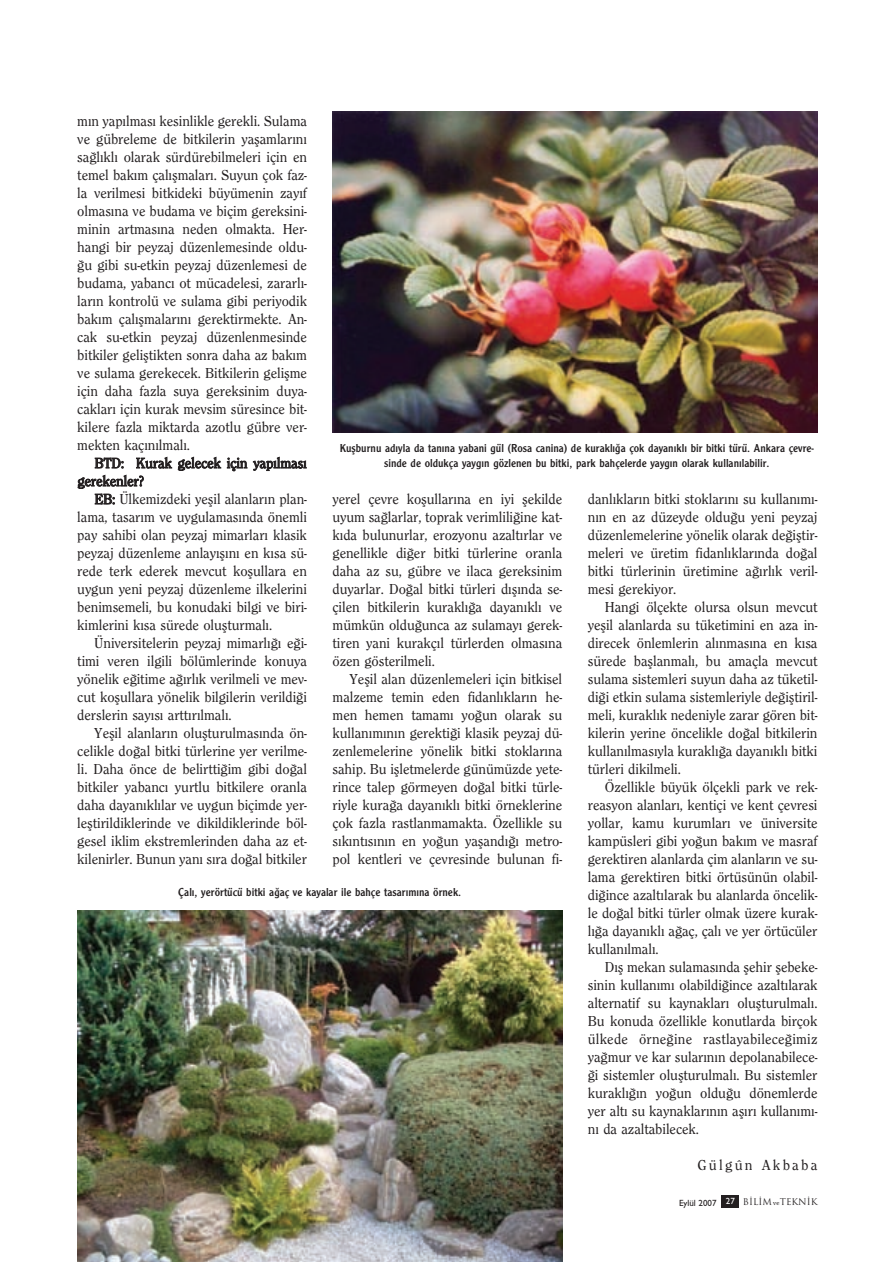
<style>
.page{position:relative;width:894px;height:1262px;background:#fff}
.page>*{position:absolute;margin:0;border:0;box-sizing:border-box;transform-origin:0 0}
.t1{font:500 15px/18px "Clearface";letter-spacing:-.005em;color:#231f20;text-align:justify}
.t2{font:500 15px "Clearface";letter-spacing:.15em;color:#231f20}
.t3{font:12px/14.4px "Clearface Gothic";color:#231f20;text-align:center}
.t4{font:9px "Trajan";color:#231f20}
.s1{font-family:"Gill Sans";font-weight:500}
.s2{font-family:"Gill Sans";font-weight:500;color:#fff}
.s3{font-family:"Bookman";font-weight:300;font-size:6px}
</style>
<div class="page">
<div style="left:721px;top:1195px;width:17px;height:13px;background:#231f20"></div>
<img style="left:332px;top:111px;width:485px;height:322px">
<img style="left:77px;top:910px;width:485px;height:352px">
<p class="t1" style="left:77px;top:113px;width:231px">m›n yap›lmas› kesinlikle gerekli. Sulama ve gübreleme de bitkilerin yaflamlar›n› sa¤l›kl› olarak sürdürebilmeleri için en temel bak›m çal›flmalar›. Suyun çok faz&shy;la verilmesi bitkideki büyümenin zay›f olmas›na ve budama ve biçim gereksini&shy;minin artmas›na neden olmakta. Her&shy;hangi bir peyzaj düzenlemesinde oldu-¤u gibi su-etkin peyzaj düzenlemesi de budama, yabanc› ot mücadelesi, zararl›- lar›n kontrolü ve sulama gibi periyodik bak›m çal›flmalar›n› gerektirmekte. An&shy;cak su-etkin peyzaj düzenlenmesinde bitkiler gelifltikten sonra daha az bak›m ve sulama gerekecek. Bitkilerin geliflme için daha fazla suya gereksinim duya&shy;caklar› için kurak mevsim süresince bit&shy;kilere fazla miktarda azotlu gübre ver&shy;mekten kaç›n›lmal›.</p>
<p class="t1" style="left:77px;top:455px;width:231px;text-indent:17px">BTD: Kurak gelecek için yap›lmas› gerekenler?</p>
<p class="t1" style="left:77px;top:491px;width:231px;text-indent:17px">EB: Ülkemizdeki yeflil alanlar›n plan&shy;lama, tasar›m ve uygulamas›nda önemli pay sahibi olan peyzaj mimarlar› klasik peyzaj düzenleme anlay›fl›n› en k›sa sü&shy;rede terk ederek mevcut koflullara en uygun yeni peyzaj düzenleme ilkelerini benimsemeli, bu konudaki bilgi ve biri&shy;kimlerini k›sa sürede oluflturmal›.</p>
<p class="t1" style="left:77px;top:635px;width:231px;text-indent:17px">Üniversitelerin peyzaj mimarl›¤› e¤i&shy;timi veren ilgili bölümlerinde konuya yönelik e¤itime a¤›rl›k verilmeli ve mev&shy;cut koflullara yönelik bilgilerin verildi¤i derslerin say›s› artt›r›lmal›.</p>
<p class="t1" style="left:77px;top:725px;width:231px;text-indent:17px">Yeflil alanlar›n oluflturulmas›nda ön&shy;celikle do¤al bitki türlerine yer verilme&shy;li. Daha önce de belirtti¤im gibi do¤al bitkiler yabanc› yurtlu bitkilere oranla daha dayan›kl›lar ve uygun biçimde yer&shy;lefltirildiklerinde ve dikildiklerinde böl&shy;gesel iklim ekstremlerinden daha az et&shy;kilenirler. Bunun yan› s›ra do¤al bitkiler</p>
<p class="t3" style="left:340px;top:442px;width:475px">Kuflburnu ad›yla da tan›na yabani gül (Rosa canina) de kurakl›¤a çok dayan›kl› bir bitki türü. Ankara çevre&shy;sinde de oldukça yayg›n gözlenen bu bitki, park bahçelerde yayg›n olarak kullan›labilir.</p>
<p class="t1" style="left:332px;top:491px;width:231px">yerel çevre koflullar›na en iyi flekilde uyum sa¤larlar, toprak verimlili¤ine kat&shy;k›da bulunurlar, erozyonu azalt›rlar ve genellikle di¤er bitki türlerine oranla daha az su, gübre ve ilaca gereksinim duyarlar. Do¤al bitki türleri d›fl›nda se&shy;çilen bitkilerin kurakl›¤a dayan›kl› ve mümkün oldu¤unca az sulamay› gerek&shy;tiren yani kurakç›l türlerden olmas›na özen gösterilmeli.</p>
<p class="t1" style="left:332px;top:671px;width:231px;text-indent:17px">Yeflil alan düzenlemeleri için bitkisel malzeme temin eden fidanl›klar›n he&shy;men hemen tamam› yo¤un olarak su kullan›m›n›n gerekti¤i klasik peyzaj dü&shy;zenlemelerine yönelik bitki stoklar›na sahip. Bu iflletmelerde günümüzde yete&shy;rince talep görmeyen do¤al bitki türle&shy;riyle kura¤a dayan›kl› bitki örneklerine çok fazla rastlanmamakta. Özellikle su s›k›nt›s›n›n en yo¤un yafland›¤› metro&shy;pol kentleri ve çevresinde bulunan fi-</p>
<p class="t1" style="left:587px;top:491px;width:231px">danl›klar›n bitki stoklar›n› su kullan›m›- n›n en az düzeyde oldu¤u yeni peyzaj düzenlemelerine yönelik olarak de¤ifltir&shy;meleri ve üretim fidanl›klar›nda do¤al bitki türlerinin üretimine a¤›rl›k veril&shy;mesi gerekiyor.</p>
<p class="t1" style="left:587px;top:599px;width:231px;text-indent:17px">Hangi ölçekte olursa olsun mevcut yeflil alanlarda su tüketimini en aza in&shy;direcek önlemlerin al›nmas›na en k›sa sürede bafllanmal›, bu amaçla mevcut sulama sistemleri suyun daha az tüketil&shy;di¤i etkin sulama sistemleriyle de¤ifltiril&shy;meli, kurakl›k nedeniyle zarar gören bit&shy;kilerin yerine öncelikle do¤al bitkilerin kullan›lmas›yla kurakl›¤a dayan›kl› bitki türleri dikilmeli.</p>
<p class="t1" style="left:587px;top:779px;width:231px;text-indent:17px">Özellikle büyük ölçekli park ve rek&shy;reasyon alanlar›, kentiçi ve kent çevresi yollar, kamu kurumlar› ve üniversite kampüsleri gibi yo¤un bak›m ve masraf gerektiren alanlarda çim alanlar›n ve su&shy;lama gerektiren bitki örtüsünün olabil&shy;di¤ince azalt›larak bu alanlarda öncelik&shy;le do¤al bitki türler olmak üzere kurak&shy;l›¤a dayan›kl› a¤aç, çal› ve yer örtücüler kullan›lmal›.</p>
<p class="t1" style="left:587px;top:959px;width:231px;text-indent:17px">D›fl mekan sulamas›nda flehir flebeke&shy;sinin kullan›m› olabildi¤ince azalt›larak alternatif su kaynaklar› oluflturulmal›.<br>Bu konuda özellikle konutlarda birçok ülkede örne¤ine rastlayabilece¤imiz ya¤mur ve kar sular›n›n depolanabilece-¤i sistemler oluflturulmal›. Bu sistemler kurakl›¤›n yo¤un oldu¤u dönemlerde yer alt› su kaynaklar›n›n afl›r› kullan›m›- n› da azaltabilecek.</p>
<p class="t2" style="left:697px;top:1160px;width:121px">Gülgûn Akbaba</p>
<p class="t4" style="left:679px;top:1196px;width:140px"><span class="s1">Eylül 2007</span> <span class="s2">27</span> B‹L‹M <span class="s3">ve</span>TEKN‹K</p>
<p class="t3" style="left:178px;top:886px;width:284px">Çal›, yerörtücü bitki a¤aç ve kayalar ile bahçe tasar›m›na örnek.</p>
</div>
